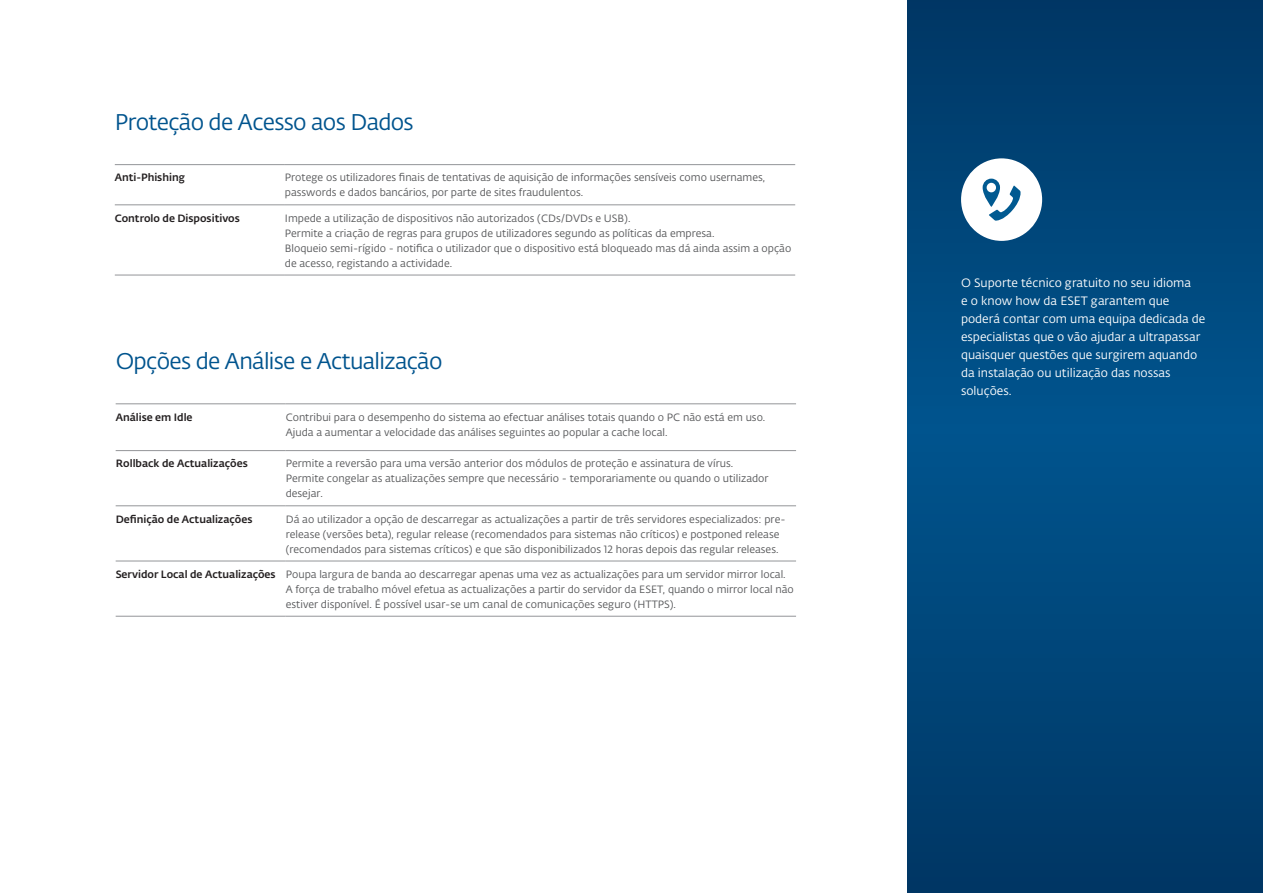
<style>
.page{position:relative;width:1263px;height:893px;background:#fff}
.page>*{position:absolute;margin:0;border:0;box-sizing:border-box;transform-origin:0 0}
.t1{font:22.5px "Fedra Sans Alt Pro Book LF";letter-spacing:-.03em;color:#00548e}
.t2{font:12px/18px "Fedra Sans Alt Pro Book LF";color:#fff}
.t3{font:10.5px/15px "Fedra Sans Alt Pro Book LF";color:#57585a}
.t4{font:10.5px "Fedra Sans Alt Pro Med LF";color:#231f20}
</style>
<div class="page">
<hr style="left:115px;top:204px;width:170px;height:1px;background:#939598">
<hr style="left:285px;top:204px;width:510px;height:1px;background:#939598">
<hr style="left:115px;top:275px;width:170px;height:1px;background:#939598">
<hr style="left:285px;top:275px;width:510px;height:1px;background:#939598">
<hr style="left:115px;top:164px;width:170px;height:1px;background:#939598">
<hr style="left:285px;top:164px;width:510px;height:1px;background:#939598">
<hr style="left:116px;top:403px;width:170px;height:1px;background:#939598">
<hr style="left:286px;top:403px;width:510px;height:1px;background:#939598">
<hr style="left:116px;top:450px;width:170px;height:1px;background:#939598">
<hr style="left:286px;top:450px;width:510px;height:1px;background:#939598">
<hr style="left:116px;top:561px;width:170px;height:1px;background:#939598">
<hr style="left:286px;top:561px;width:510px;height:1px;background:#939598">
<hr style="left:116px;top:616px;width:170px;height:1px;background:#939598">
<hr style="left:286px;top:616px;width:510px;height:1px;background:#939598">
<hr style="left:116px;top:505px;width:170px;height:1px;background:#939598">
<hr style="left:286px;top:505px;width:510px;height:1px;background:#939598">
<svg style="left:908px;top:0;width:355px;height:893px;background:#004578"></svg>
<div style="left:961px;top:158px;width:81px;height:83px;background:#fff;border-radius:50%"></div>
<svg style="left:983px;top:179px;width:38px;height:42px"></svg>
<p class="t1" style="left:115px;top:107px;width:300px">Proteção de Acesso aos Dados</p>
<p class="t4" style="left:115px;top:170px;width:72px">Anti-Phishing</p>
<p class="t3" style="left:285px;top:170px;width:482px">Protege os utilizadores finais de tentativas de aquisição de informações sensíveis como usernames, passwords e dados bancários, por parte de sites fraudulentos.</p>
<p class="t4" style="left:115px;top:210px;width:127px">Controlo de Dispositivos</p>
<p class="t3" style="left:285px;top:210px;width:347px">Impede a utilização de dispositivos não autorizados (CDs/DVDs e USB).</p>
<p class="t3" style="left:285px;top:225px;width:431px">Permite a criação de regras para grupos de utilizadores segundo as políticas da empresa.</p>
<p class="t3" style="left:285px;top:240px;width:508px">Bloqueio semi-rígido - notifica o utilizador que o dispositivo está bloqueado mas dá ainda assim a opção de acesso, registando a actividade.</p>
<p class="t1" style="left:116px;top:346px;width:328px">Opções de Análise e Actualização</p>
<p class="t4" style="left:116px;top:409px;width:78px">Análise em Idle</p>
<p class="t3" style="left:286px;top:409px;width:481px">Contribui para o desempenho do sistema ao efectuar análises totais quando o PC não está em uso.</p>
<p class="t3" style="left:286px;top:424px;width:383px">Ajuda a aumentar a velocidade das análises seguintes ao popular a cache local.</p>
<p class="t4" style="left:116px;top:456px;width:134px">Rollback de Actualizações</p>
<p class="t3" style="left:286px;top:456px;width:449px">Permite a reversão para uma versão anterior dos módulos de proteção e assinatura de vírus.</p>
<p class="t3" style="left:286px;top:471px;width:484px">Permite congelar as atualizações sempre que necessário - temporariamente ou quando o utilizador desejar.</p>
<p class="t4" style="left:116px;top:511px;width:138px">Definição de Actualizações</p>
<p class="t3" style="left:286px;top:511px;width:501px">Dá ao utilizador a opção de descarregar as actualizações a partir de três servidores especializados: pre&shy;release (versões beta), regular release (recomendados para sistemas não críticos) e postponed release (recomendados para sistemas críticos) e que são disponibilizados 12 horas depois das regular releases.</p>
<p class="t4" style="left:116px;top:566px;width:162px">Servidor Local de Actualizações</p>
<p class="t3" style="left:286px;top:566px;width:510px">Poupa largura de banda ao descarregar apenas uma vez as actualizações para um servidor mirror local.<br>A força de trabalho móvel efetua as actualizações a partir do servidor da ESET, quando o mirror local não estiver disponível. É possível usar-se um canal de comunicações seguro (HTTPS).</p>
<p class="t2" style="left:961px;top:273px;width:246px">O Suporte técnico gratuito no seu idioma<br>e o know how da ESET garantem que poderá contar com uma equipa dedicada de especialistas que o vão ajudar a ultrapassar quaisquer questões que surgirem aquando da instalação ou utilização das nossas soluções.</p>
</div>
